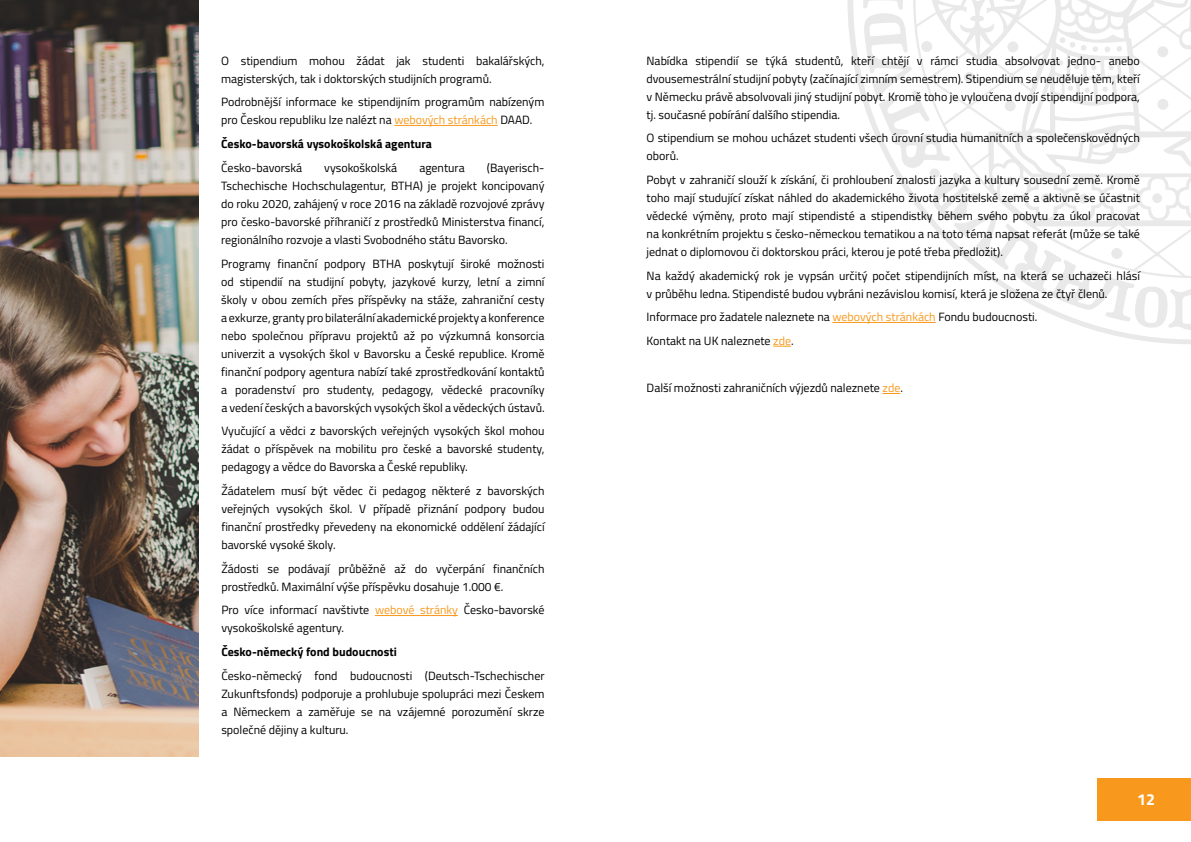
<style>
.page{position:relative;width:1191px;height:842px;background:#fff}
.page>*{position:absolute;margin:0;border:0;box-sizing:border-box;transform-origin:0 0}
.t1{font:700 16px "Titillium Web";color:#fff}
.t2{font:12px/18px "Titillium Web";color:#000}
.t3{font:700 12px "Titillium Web";color:#000}
.s1{color:#f8991d}
</style>
<div class="page">
<div style="left:1097px;top:778px;width:94px;height:43px;background:#f8991d"></div>
<svg style="left:847px;top:0;width:344px;height:344px"></svg>
<svg style="left:862px;top:0;width:329px;height:335px"></svg>
<hr style="left:394px;top:125px;width:104px;height:1px;background:#f8991d">
<hr style="left:375px;top:615px;width:83px;height:1px;background:#f8991d">
<img style="left:0;top:0;width:198px;height:757px">
<hr style="left:832px;top:322px;width:103px;height:1px;background:#f8991d">
<svg style="left:773px;top:346px;width:18px;height:1px"></svg>
<svg style="left:882px;top:393px;width:18px;height:1px"></svg>
<p class="t2" style="left:221px;top:51px;width:325px">O stipendium mohou žádat jak studenti bakalářských, magisterských, tak i doktorských studijních programů.</p>
<p class="t2" style="left:221px;top:93px;width:325px">Podrobnější informace ke stipendijním programům nabízeným pro Českou republiku lze nalézt na <span class="s1">webových stránkách</span> DAAD.</p>
<p class="t3" style="left:221px;top:135px;width:212px">Česko-bavorská vysokoškolská agentura</p>
<p class="t2" style="left:221px;top:158px;width:82px">Česko-bavorská</p>
<p class="t2" style="left:324px;top:158px;width:74px">vysokoškolská</p>
<p class="t2" style="left:419px;top:158px;width:47px">agentura</p>
<p class="t2" style="left:221px;top:158px;width:325px;text-align:justify;text-indent:266px">(Bayerisch-Tschechische Hochschulagentur, BTHA) je projekt koncipovaný do roku 2020, zahájený v roce 2016 na základě rozvojové zprávy pro česko-bavorské příhraničí z prostředků Ministerstva financí, regionálního rozvoje a vlasti Svobodného státu Bavorsko.</p>
<p class="t2" style="left:221px;top:254px;width:325px;text-align:justify">Programy finanční podpory BTHA poskytují široké možnosti od stipendií na studijní pobyty, jazykové kurzy, letní a zimní školy v obou zemích přes příspěvky na stáže, zahraniční cesty a exkurze, granty pro bilaterální akademické projekty a konference nebo společnou přípravu projektů až po výzkumná konsorcia univerzit a vysokých škol v Bavorsku a České republice. Kromě finanční podpory agentura nabízí také zprostředkování kontaktů a poradenství pro studenty, pedagogy, vědecké pracovníky a vedení českých a bavorských vysokých škol a vědeckých ústavů.</p>
<p class="t2" style="left:221px;top:421px;width:325px;text-align:justify">Vyučující a vědci z bavorských veřejných vysokých škol mohou žádat o příspěvek na mobilitu pro české a bavorské studenty, pedagogy a vědce do Bavorska a České republiky.</p>
<p class="t2" style="left:221px;top:481px;width:325px;text-align:justify">Žádatelem musí být vědec či pedagog některé z bavorských veřejných vysokých škol. V případě přiznání podpory budou finanční prostředky převedeny na ekonomické oddělení žádající bavorské vysoké školy.</p>
<p class="t2" style="left:221px;top:559px;width:325px">Žádosti se podávají průběžně až do vyčerpání finančních prostředků. Maximální výše příspěvku dosahuje 1.000 €.</p>
<p class="t2" style="left:221px;top:600px;width:325px">Pro více informací navštivte <span class="s1">webové stránky</span> Česko-bavorské vysokoškolské agentury.</p>
<p class="t3" style="left:221px;top:643px;width:177px">Česko-německý fond budoucnosti</p>
<p class="t2" style="left:221px;top:666px;width:325px;text-align:justify">Česko-německý fond budoucnosti (Deutsch-Tschechischer Zukunftsfonds) podporuje a prohlubuje spolupráci mezi Českem a Německem a zaměřuje se na vzájemné porozumění skrze společné dějiny a kulturu.</p>
<p class="t2" style="left:646px;top:51px;width:495px;text-align:justify">Nabídka stipendií se týká studentů, kteří chtějí v rámci studia absolvovat jedno- anebo dvousemestrální studijní pobyty (začínající zimním semestrem). Stipendium se neuděluje těm, kteří v Německu právě absolvovali jiný studijní pobyt. Kromě toho je vyloučena dvojí stipendijní podpora, tj. současné pobírání dalšího stipendia.</p>
<p class="t2" style="left:646px;top:129px;width:495px">O stipendium se mohou ucházet studenti všech úrovní studia humanitních a společenskovědných oborů.</p>
<p class="t2" style="left:646px;top:170px;width:495px;text-align:justify">Pobyt v zahraničí slouží k získání, či prohloubení znalosti jazyka a kultury sousední země. Kromě toho mají studující získat náhled do akademického života hostitelské země a aktivně se účastnit vědecké výměny, proto mají stipendisté a stipendistky během svého pobytu za úkol pracovat na konkrétním projektu s česko-německou tematikou a na toto téma napsat referát (může se také jednat o diplomovou či doktorskou práci, kterou je poté třeba předložit).</p>
<p class="t2" style="left:646px;top:266px;width:495px">Na každý akademický rok je vypsán určitý počet stipendijních míst, na která se uchazeči hlásí v průběhu ledna. Stipendisté budou vybráni nezávislou komisí, která je složena ze čtyř členů.</p>
<p class="t2" style="left:646px;top:305px;width:392px;line-height:23.7px">Informace pro žadatele naleznete na <span class="s1">webových stránkách</span> Fondu budoucnosti.<br>Kontakt na UK naleznete <span class="s1">zde</span>.</p>
<p class="t2" style="left:646px;top:378px;width:258px">Další možnosti zahraničních výjezdů naleznete <span class="s1">zde</span>.</p>
<h1 class="t1" style="left:1137px;top:787px;width:19px">12</h1>
</div>
